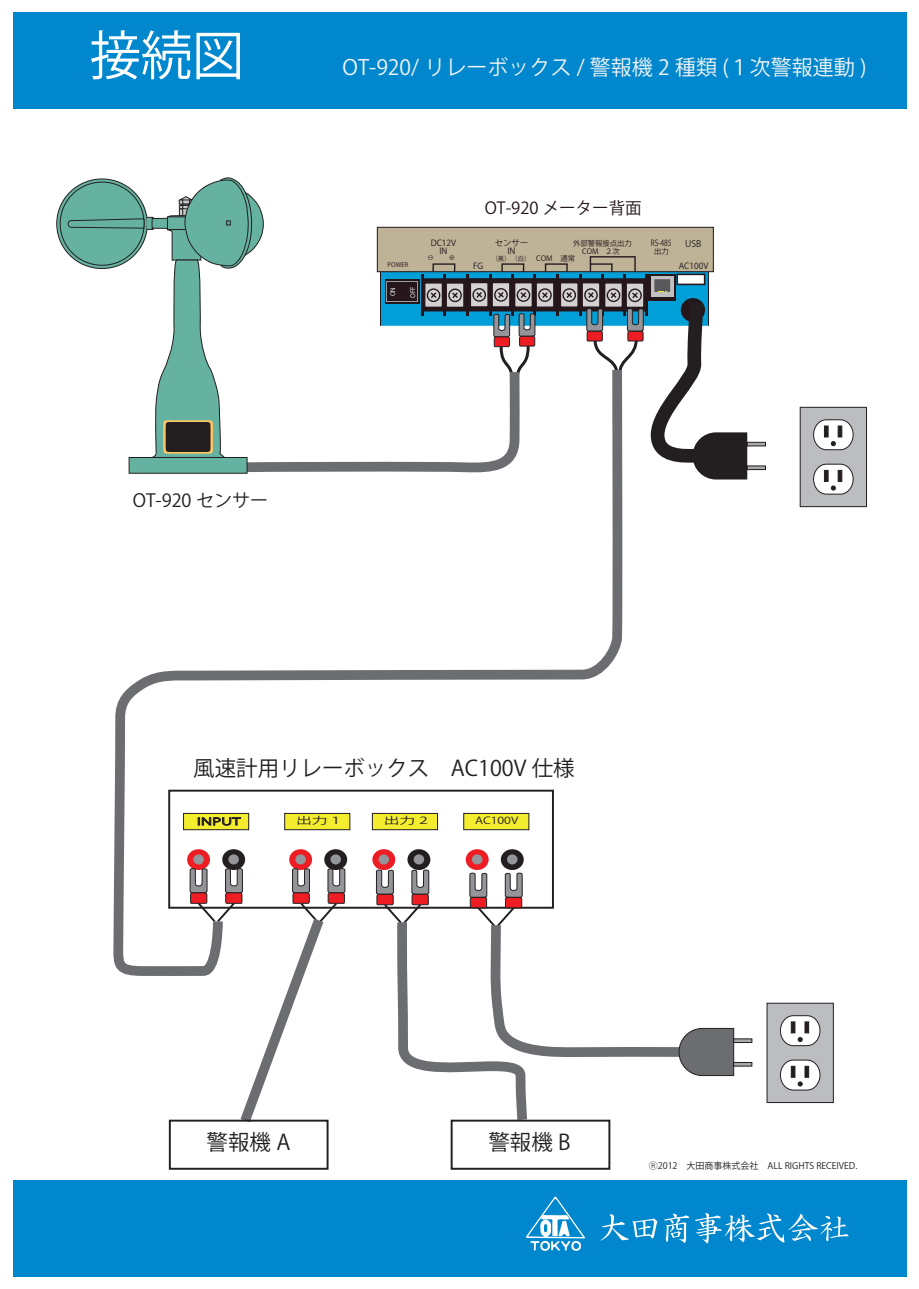
<style>
.page{position:relative;width:919px;height:1289px;background:#fff}
.page>*{position:absolute;margin:0;border:0;box-sizing:border-box;transform-origin:0 0}
.t1{font:52.65px "Heiti EGP Medium SJIS";color:#fff}
.t2{font:21.45px "Heiti EGP Medium SJIS";color:#231f20}
.t3{font:21px "Koz Go Pr 6 N";color:#f2f3f4}
.t4{font:18px "Koz Go Pr 6 N";color:#231f20}
.t5{font:16.5px "Koz Go Pr 6 N";color:#24161b}
.t6{font:9.75px "Heiti EGP Medium SJIS";color:#231f20;scale:1.63 1}
.t7{font:9.75px "Heiti EGP Medium SJIS";color:#231f20;scale:1.26 1}
.t8{font:9px "Koz Go Pr 6 N";color:#231f20}
.t9{font:8.4px/8.1px "Koz Go Pr 6 N";color:#24161b;text-align:center}
.t10{font:8.4px "Koz Go Pr 6 N";color:#24161b;scale:.8 1}
.t11{font:7.35px "Koz Go Pr 6 N";color:#24161b}
.t12{font:6.3px "Koz Go Pr 6 N";color:#24161b}
</style>
<div class="page">
<svg style="left:240px;top:980px;width:89px;height:153px"></svg>
<div style="left:169px;top:1119px;width:159px;height:50px;border:2px solid #231f20"></div>
<div style="left:13px;top:1180px;width:892px;height:96px;background:#0087cd"></div>
<svg style="left:601px;top:1214px;width:56px;height:26px"></svg>
<svg style="left:664px;top:1213px;width:184px;height:30px"></svg>
<svg style="left:526px;top:1196px;width:59px;height:54px"></svg>
<div style="left:13px;top:13px;width:892px;height:96px;background:#0087cd"></div>
<div style="left:800px;top:407px;width:66px;height:100px;background:#bcbdc0;border:1px solid #231f20"></div>
<svg style="left:813px;top:419px;width:40px;height:31px"></svg>
<svg style="left:813px;top:464px;width:40px;height:30px"></svg>
<div style="left:766px;top:1003px;width:67px;height:99px;background:#bcbdc0"></div>
<svg style="left:780px;top:1015px;width:40px;height:30px"></svg>
<svg style="left:780px;top:1059px;width:40px;height:31px"></svg>
<svg style="left:397px;top:980px;width:337px;height:149px"></svg>
<svg style="left:733px;top:1038px;width:19px;height:4px"></svg>
<svg style="left:733px;top:1062px;width:19px;height:4px"></svg>
<svg style="left:747px;top:442px;width:18px;height:4px"></svg>
<svg style="left:747px;top:466px;width:18px;height:4px"></svg>
<svg style="left:113px;top:479px;width:510px;height:501px"></svg>
<svg style="left:57px;top:179px;width:90px;height:89px"></svg>
<svg style="left:60px;top:182px;width:84px;height:83px"></svg>
<div style="left:450px;top:1119px;width:160px;height:50px;border:2px solid #231f20"></div>
<svg style="left:549px;top:272px;width:159px;height:54px"></svg>
<div style="left:421px;top:278px;width:224px;height:34px;background:#24161b;border:1px solid #24161b"></div>
<svg style="left:561px;top:283px;width:17px;height:24px"></svg>
<div style="left:581px;top:282px;width:19px;height:26px;background:#d3d2d1;border:1px solid #24161b"></div>
<div style="left:604px;top:282px;width:19px;height:26px;background:#d3d2d1;border:1px solid #24161b"></div>
<div style="left:625px;top:282px;width:19px;height:26px;background:#d3d2d1;border:1px solid #24161b"></div>
<svg style="left:549px;top:283px;width:5px;height:24px"></svg>
<div style="left:377px;top:227px;width:336px;height:45px;background:#beb297;border:1px solid #24161b"></div>
<svg style="left:647px;top:274px;width:28px;height:15px"></svg>
<hr style="left:645px;top:274px;width:2px;height:42px;background:#24161b">
<svg style="left:563px;top:289px;width:12px;height:12px"></svg>
<div style="left:562px;top:288px;width:14px;height:14px;border:1px solid #24161b;border-radius:50%"></div>
<svg style="left:564px;top:291px;width:9px;height:8px"></svg>
<div style="left:584px;top:288px;width:13px;height:14px;border:1px solid #24161b;border-radius:50%"></div>
<hr style="left:579px;top:274px;width:2px;height:42px;background:#24161b">
<div style="left:606px;top:288px;width:14px;height:14px;border:1px solid #24161b;border-radius:50%"></div>
<hr style="left:601px;top:274px;width:2px;height:42px;background:#24161b">
<div style="left:628px;top:288px;width:13px;height:14px;border:1px solid #24161b;border-radius:50%"></div>
<hr style="left:623px;top:274px;width:2px;height:42px;background:#24161b">
<hr style="left:557px;top:278px;width:89px;height:2px;background:#24161b">
<hr style="left:556px;top:274px;width:2px;height:42px;background:#24161b">
<div style="left:538px;top:288px;width:13px;height:14px;border:1px solid #24161b;border-radius:50%"></div>
<hr style="left:467px;top:278px;width:89px;height:1px;background:#24161b">
<div style="left:545px;top:263px;width:22px;height:9px;border:1px solid #24161b"></div>
<svg style="left:589px;top:256px;width:47px;height:17px"></svg>
<div style="left:650px;top:277px;width:23px;height:20px;background:#c0c0c0"></div>
<div style="left:654px;top:279px;width:16px;height:13px;background:#58575a"></div>
<div style="left:676px;top:273px;width:29px;height:12px;background:#fff;border:2px solid #24161b"></div>
<svg style="left:586px;top:289px;width:161px;height:190px"></svg>
<svg style="left:68px;top:177px;width:481px;height:297px"></svg>
<h1 class="t1" style="left:89px;top:26px;width:156px">接続図</h1>
<h3 class="t3" style="left:342px;top:55px;width:525px">OT-920/ リレーボックス / 警報機 2 種類 (１次警報連動 )</h3>
<p class="t12" style="left:387px;top:261px;width:22px">POWER</p>
<h3 class="t5" style="left:485px;top:198px;width:158px">OT-920 メーター背面</h3>
<p class="t9" style="left:495px;top:238px;width:35px">センサー<br>IN</p>
<p class="t9" style="left:430px;top:238px;width:27px">DC12V</p>
<p class="t10" style="left:650px;top:238px;width:28px">RS-485</p>
<p class="t9" style="left:439px;top:247px;width:10px">IN</p>
<p class="t12" style="left:427px;top:254px;width:8px">⊖</p>
<p class="t12" style="left:449px;top:254px;width:8px">⊕</p>
<p class="t12" style="left:491px;top:255px;width:40px">（黒）（白）</p>
<p class="t11" style="left:573px;top:239px;width:60px">外部警報接点出力</p>
<p class="t8" style="left:685px;top:238px;width:18px">USB</p>
<p class="t11" style="left:582px;top:247px;width:39px">COM ２次</p>
<p class="t11" style="left:654px;top:247px;width:16px">出力</p>
<p class="t11" style="left:536px;top:254px;width:40px">COM 通常</p>
<p class="t9" style="left:678px;top:262px;width:31px">AC100V</p>
<p class="t9" style="left:473px;top:262px;width:12px">FG</p>
<h3 class="t4" style="left:133px;top:490px;width:137px">OT-920 センサー</h3>
<h2 class="t2" style="left:193px;top:755px;width:383px">風速計用リレーボックス　AC100V 仕様</h2>
<p class="t6" style="left:197px;top:816px;width:28px">INPUT</p>
<p class="t6" style="left:296px;top:814px;width:29px">出力 1</p>
<p class="t6" style="left:383px;top:814px;width:29px">出力 2</p>
<p class="t7" style="left:475px;top:814px;width:36px">AC100V</p>
<h2 class="t2" style="left:206px;top:1129px;width:85px">警報機 A</h2>
<h2 class="t2" style="left:488px;top:1129px;width:84px">警報機 B</h2>
<p class="t8" style="left:648px;top:1160px;width:210px">Ⓡ2012　大田商事株式会社　ALL RIGHTS RECEIVED.</p>
</div>
